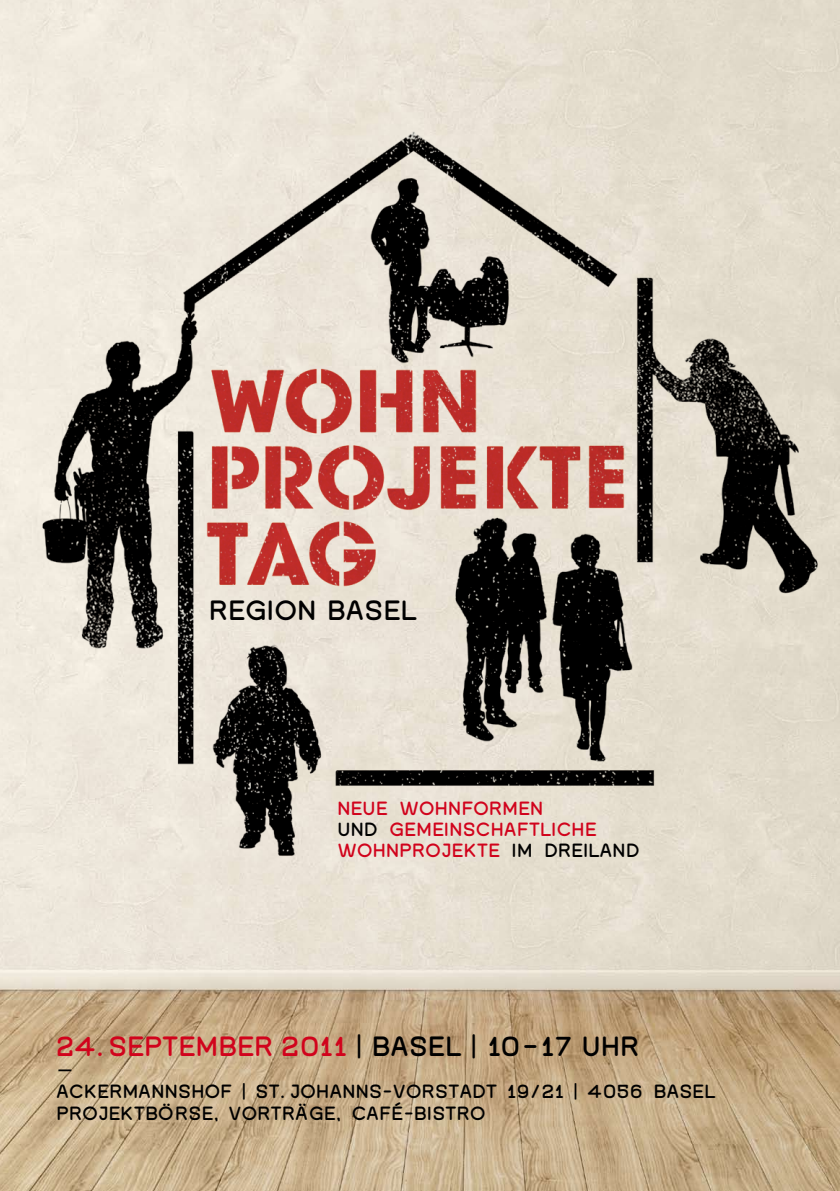
<style>
.page{position:relative;width:840px;height:1191px;background:#fff}
.page>*{position:absolute;margin:0;border:0;box-sizing:border-box;transform-origin:0 0}
.t1{font:32px "Usumaru Bold";letter-spacing:.02em;color:#d1031c}
.t2{font:32px "Usumaru Bold";letter-spacing:.02em;color:#000}
.t3{font:22px/22px "Usumaru Bold";letter-spacing:.025em;color:#000}
.t4{font:22px/21px "Usumaru Bold";letter-spacing:.025em;color:#d1031c}
.t5{font:22px "Akkurat Mono";color:#000}
.s1{color:#000}
</style>
<div class="page">
<img style="left:0;top:0;width:839px;height:1191px">
<img style="left:31px;top:129px;width:797px;height:728px">
<h1 class="t2" style="left:211px;top:594px;width:209px">REGION BASEL</h1>
<p class="t4" style="left:339px;top:799px;width:303px">NEUE WOHNFORMEN<br><span class="s1">UND</span> GEMEINSCHAFTLICHE<br>WOHNPROJEKTE <span class="s1">IM DREILAND</span></p>
<h1 class="t1" style="left:58px;top:1030px;width:581px">24. SEPTEMBER 2011 <span class="s1">| BASEL | 10–17 UHR</span></h1>
<p class="t5" style="left:58px;top:1055px;width:15px">—</p>
<p class="t3" style="left:58px;top:1081px;width:659px">ACKERMANNSHOF | ST. JOHANNS-VORSTADT 19/21 | 4056 BASEL<br>PROJEKTBÖRSE, VORTRÄGE, CAFÉ-BISTRO</p>
</div>
